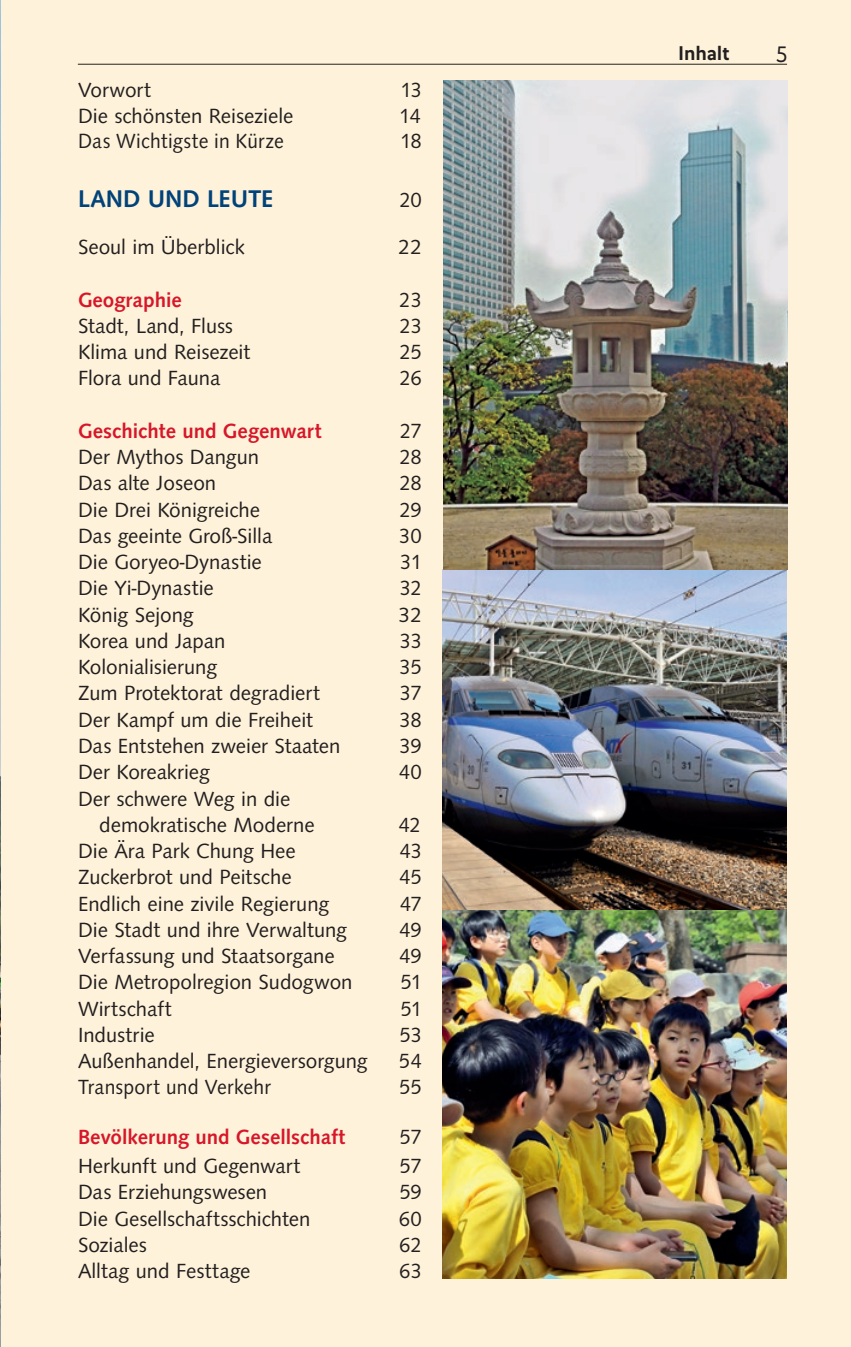
<style>
.page{position:relative;width:851px;height:1347px;background:#fff}
.page>*{position:absolute;margin:0;border:0;box-sizing:border-box;transform-origin:0 0}
.t1{font:500 25px "Syntax";color:#004279}
.t2{font:22.5px "Realist";color:#231f20;scale:.95 1}
.t3{font:21.25px/26.2px "Syntax";color:#231f20}
.t4{font:21.25px "Syntax";color:#231f20;scale:.95 1}
.t5{font:500 21.25px "Syntax";letter-spacing:.005em;color:#d71729}
.t6{font:700 20px "Realist";letter-spacing:.025em;color:#231f20;scale:.95 1}
</style>
<div class="page">
<div style="left:0;top:0;width:850px;height:1346px;background:#fef3da"></div>
<hr style="left:78px;top:64px;width:708px;height:1px;background:#231f20">
<img style="left:443px;top:80px;width:343px;height:1198px">
<img style="left:0;top:0;width:1px;height:1346px">
<p class="t3" style="left:78px;top:75px;width:75px">Vorwort</p>
<p class="t4" style="left:400px;top:75px;width:24px">13</p>
<p class="t3" style="left:78px;top:102px;width:217px">Die schönsten Reiseziele</p>
<p class="t4" style="left:399px;top:101px;width:25px">14</p>
<p class="t4" style="left:78px;top:126px;width:218px">Das Wichtigste in Kürze</p>
<p class="t4" style="left:400px;top:126px;width:25px">18</p>
<p class="t1" style="left:78px;top:180px;width:197px">LAND UND LEUTE</p>
<p class="t4" style="left:399px;top:185px;width:25px">20</p>
<p class="t3" style="left:78px;top:233px;width:168px">Seoul im Überblick</p>
<p class="t3" style="left:398px;top:233px;width:25px">22</p>
<p class="t5" style="left:78px;top:284px;width:105px">Geographie</p>
<p class="t4" style="left:399px;top:285px;width:25px">23</p>
<p class="t3" style="left:78px;top:312px;width:156px">Stadt, Land, Fluss</p>
<p class="t4" style="left:399px;top:311px;width:25px">23</p>
<p class="t3" style="left:78px;top:338px;width:174px">Klima und Reisezeit</p>
<p class="t4" style="left:399px;top:338px;width:25px">25</p>
<p class="t3" style="left:78px;top:364px;width:144px">Flora und Fauna</p>
<p class="t4" style="left:399px;top:364px;width:25px">26</p>
<p class="t5" style="left:78px;top:415px;width:245px">Geschichte und Gegenwart</p>
<p class="t4" style="left:399px;top:416px;width:25px">27</p>
<p class="t3" style="left:78px;top:443px;width:182px">Der Mythos Dangun</p>
<p class="t4" style="left:399px;top:443px;width:25px">28</p>
<p class="t3" style="left:78px;top:469px;width:140px">Das alte Joseon</p>
<p class="t4" style="left:399px;top:469px;width:25px">28</p>
<p class="t3" style="left:78px;top:495px;width:183px">Die Drei Königreiche</p>
<p class="t4" style="left:399px;top:495px;width:25px">29</p>
<p class="t3" style="left:78px;top:522px;width:196px">Das geeinte Groß-Silla</p>
<p class="t4" style="left:399px;top:521px;width:26px">30</p>
<p class="t3" style="left:78px;top:548px;width:185px">Die Goryeo-Dynastie</p>
<p class="t4" style="left:400px;top:548px;width:25px">31</p>
<p class="t3" style="left:78px;top:574px;width:137px">Die Yi-Dynastie</p>
<p class="t4" style="left:399px;top:574px;width:25px">32</p>
<p class="t3" style="left:78px;top:600px;width:117px">König Sejong</p>
<p class="t3" style="left:398px;top:600px;width:25px">32</p>
<p class="t3" style="left:78px;top:627px;width:149px">Korea und Japan</p>
<p class="t4" style="left:399px;top:626px;width:25px">33</p>
<p class="t3" style="left:78px;top:653px;width:141px">Kolonialisierung</p>
<p class="t4" style="left:399px;top:653px;width:25px">35</p>
<p class="t3" style="left:78px;top:679px;width:243px">Zum Protektorat degradiert</p>
<p class="t4" style="left:399px;top:679px;width:25px">37</p>
<p class="t3" style="left:78px;top:705px;width:237px">Der Kampf um die Freiheit</p>
<p class="t4" style="left:399px;top:705px;width:26px">38</p>
<p class="t3" style="left:78px;top:732px;width:264px">Das Entstehen zweier Staaten</p>
<p class="t4" style="left:399px;top:731px;width:25px">39</p>
<p class="t3" style="left:78px;top:758px;width:133px">Der Koreakrieg</p>
<p class="t4" style="left:398px;top:758px;width:26px">40</p>
<p class="t3" style="left:99px;top:784px;width:217px;text-indent:-21px">Der schwere Weg in die demokratische Moderne</p>
<p class="t4" style="left:398px;top:810px;width:25px">42</p>
<p class="t3" style="left:78px;top:837px;width:219px">Die Ära Park Chung Hee</p>
<p class="t4" style="left:399px;top:836px;width:25px">43</p>
<p class="t3" style="left:78px;top:863px;width:215px">Zuckerbrot und Peitsche</p>
<p class="t4" style="left:399px;top:863px;width:25px">45</p>
<p class="t3" style="left:78px;top:889px;width:253px">Endlich eine zivile Regierung</p>
<p class="t4" style="left:399px;top:889px;width:25px">47</p>
<p class="t3" style="left:78px;top:915px;width:270px">Die Stadt und ihre Verwaltung</p>
<p class="t4" style="left:399px;top:915px;width:25px">49</p>
<p class="t3" style="left:78px;top:942px;width:258px">Verfassung und Staatsorgane</p>
<p class="t4" style="left:399px;top:941px;width:25px">49</p>
<p class="t3" style="left:78px;top:968px;width:276px">Die Metropolregion Sudogwon</p>
<p class="t4" style="left:400px;top:968px;width:24px">51</p>
<p class="t3" style="left:78px;top:994px;width:95px">Wirtschaft</p>
<p class="t4" style="left:400px;top:994px;width:24px">51</p>
<p class="t3" style="left:78px;top:1020px;width:78px">Industrie</p>
<p class="t4" style="left:399px;top:1020px;width:25px">53</p>
<p class="t3" style="left:78px;top:1047px;width:291px">Außenhandel, Energieversorgung</p>
<p class="t4" style="left:399px;top:1046px;width:26px">54</p>
<p class="t4" style="left:78px;top:1072px;width:205px">Transport und Verkehr</p>
<p class="t4" style="left:399px;top:1072px;width:25px">55</p>
<p class="t5" style="left:78px;top:1122px;width:269px">Bevölkerung und Gesellschaft</p>
<p class="t4" style="left:399px;top:1123px;width:25px">57</p>
<p class="t3" style="left:78px;top:1152px;width:224px">Herkunft und Gegenwart</p>
<p class="t4" style="left:399px;top:1151px;width:25px">57</p>
<p class="t3" style="left:78px;top:1178px;width:191px">Das Erziehungswesen</p>
<p class="t4" style="left:399px;top:1178px;width:25px">59</p>
<p class="t3" style="left:78px;top:1204px;width:234px">Die Gesellschaftsschichten</p>
<p class="t4" style="left:399px;top:1204px;width:26px">60</p>
<p class="t3" style="left:78px;top:1230px;width:70px">Soziales</p>
<p class="t4" style="left:399px;top:1230px;width:25px">62</p>
<p class="t3" style="left:78px;top:1257px;width:174px">Alltag und Festtage</p>
<p class="t4" style="left:399px;top:1256px;width:25px">63</p>
<p class="t6" style="left:678px;top:42px;width:55px">Inhalt</p>
<p class="t2" style="left:775px;top:42px;width:13px">5</p>
</div>
